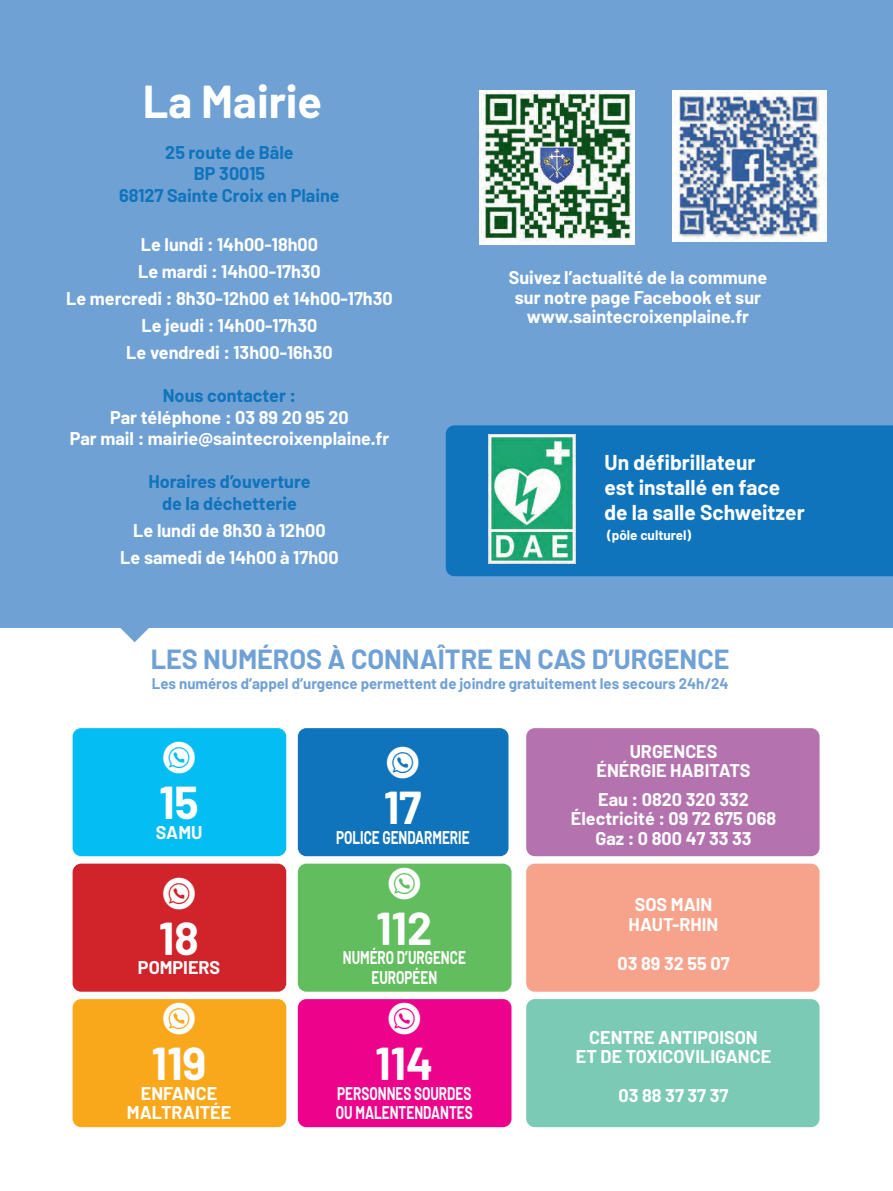
<style>
.page{position:relative;width:893px;height:1191px;background:#fff}
.page>*{position:absolute;margin:0;border:0;box-sizing:border-box;transform-origin:0 0}
.t1{font:700 45px "Barlow";color:#fff}
.t2{font:45px "Sosmed phone";color:#fff}
.t3{font:700 27px "Barlow";color:#70a1d5}
.t4{font:700 21px/25.2px "Barlow";color:#fff}
.t5{font:700 18px/19.5px "Barlow";color:#fff;text-align:center}
.t6{font:700 18px/21.6px "Barlow";color:#1074bc;text-align:center}
.t7{font:700 18px/19.5px "Barlow";color:#fff;text-align:center;scale:.75 1}
.t8{font:700 15px "Barlow";color:#70a1d5}
.t9{font:700 13.5px "Barlow";color:#fff}
</style>
<div class="page">
<div style="left:0;top:0;width:893px;height:628px;background:#70a1d5"></div>
<div style="left:526px;top:728px;width:293px;height:128px;background:#b473af;border-radius:9px"></div>
<div style="left:526px;top:863px;width:293px;height:128px;background:#f7a28b;border-radius:9px"></div>
<div style="left:526px;top:999px;width:293px;height:128px;background:#7bcab6;border-radius:9px"></div>
<div style="left:446px;top:425px;width:447px;height:151px;background:#1074bc"></div>
<img style="left:672px;top:91px;width:155px;height:150px">
<img style="left:480px;top:91px;width:155px;height:154px">
<img style="left:488px;top:434px;width:87px;height:130px">
<div style="left:73px;top:728px;width:213px;height:128px;background:#04bdf2;border-radius:9px"></div>
<div style="left:73px;top:863px;width:213px;height:128px;background:#d1232a;border-radius:9px"></div>
<div style="left:73px;top:999px;width:213px;height:128px;background:#f9a71b;border-radius:9px"></div>
<div style="left:298px;top:728px;width:210px;height:128px;background:#1074bc;border-radius:9px"></div>
<div style="left:298px;top:863px;width:213px;height:128px;background:#61bd5d;border-radius:9px"></div>
<div style="left:298px;top:999px;width:213px;height:128px;background:#ed028c;border-radius:9px"></div>
<svg style="left:120px;top:628px;width:29px;height:14px"></svg>
<h1 class="t1" style="left:143px;top:74px;width:181px">La Mairie</h1>
<p class="t6" style="left:119px;top:141px;width:222px">25 route de Bâle<br>BP 30015<br>68127 Sainte Croix en Plaine</p>
<p class="t5" style="left:66px;top:230px;width:328px;line-height:27px">Le lundi : 14h00-18h00<br>Le mardi : 14h00-17h30<br>Le mercredi : 8h30-12h00 et 14h00-17h30<br>Le jeudi : 14h00-17h30<br>Le vendredi : 13h00-16h30</p>
<p class="t6" style="left:163px;top:384px;width:135px">Nous contacter :</p>
<p class="t5" style="left:70px;top:406px;width:321px;line-height:21.6px">Par téléphone : 03 89 20 95 20<br>Par mail : mairie@saintecroixenplaine.fr</p>
<p class="t6" style="left:148px;top:471px;width:164px">Horaires d’ouverture de la déchetterie</p>
<p class="t5" style="left:120px;top:517px;width:220px;line-height:27px">Le lundi de 8h30 à 12h00<br>Le samedi de 14h00 à 17h00</p>
<p class="t5" style="left:509px;top:268px;width:260px">Suivez l’actualité de la commune sur notre page Facebook et sur www.saintecroixenplaine.fr</p>
<p class="t4" style="left:604px;top:449px;width:202px">Un défibrillateur<br>est installé en face de la salle Schweitzer</p>
<p class="t9" style="left:607px;top:526px;width:86px">(pôle culturel)</p>
<h2 class="t3" style="left:151px;top:643px;width:580px">LES NUMÉROS À CONNAÎTRE EN CAS D’URGENCE</h2>
<p class="t8" style="left:152px;top:674px;width:578px">Les numéros d’appel d’urgence permettent de joindre gratuitement les secours 24h/24</p>
<h1 class="t2" style="left:161px;top:735px;width:37px">A</h1>
<h1 class="t1" style="left:159px;top:775px;width:41px">15</h1>
<p class="t5" style="left:156px;top:822px;width:48px">SAMU</p>
<h1 class="t2" style="left:161px;top:870px;width:37px">A</h1>
<h1 class="t1" style="left:159px;top:910px;width:41px">18</h1>
<p class="t5" style="left:138px;top:957px;width:84px">POMPIERS</p>
<h1 class="t2" style="left:161px;top:996px;width:37px">A</h1>
<h1 class="t1" style="left:152px;top:1036px;width:56px">119</h1>
<p class="t5" style="left:127px;top:1083px;width:106px">ENFANCE<br>MALTRAITÉE</p>
<h1 class="t2" style="left:385px;top:740px;width:37px">A</h1>
<h1 class="t1" style="left:384px;top:780px;width:39px">17</h1>
<p class="t7" style="left:336px;top:827px;width:180px">POLICE GENDARMERIE</p>
<h1 class="t2" style="left:386px;top:860px;width:37px">A</h1>
<h1 class="t1" style="left:376px;top:900px;width:58px">112</h1>
<p class="t7" style="left:343px;top:948px;width:166px">NUMÉRO D’URGENCE<br>EUROPÉEN</p>
<h1 class="t2" style="left:386px;top:996px;width:37px">A</h1>
<h1 class="t1" style="left:375px;top:1036px;width:60px">114</h1>
<p class="t7" style="left:336px;top:1083px;width:184px;text-align:left">PERSONNES SOURDES<br>OU MALENTENDANTES</p>
<p class="t5" style="left:597px;top:741px;width:155px">URGENCES<br>ÉNÉRGIE HABITATS</p>
<p class="t5" style="left:571px;top:789px;width:207px">Eau : 0820 320 332<br>Électricité : 09 72 675 068<br>Gaz : 0 800 47 33 33</p>
<p class="t5" style="left:629px;top:894px;width:91px">SOS MAIN<br>HAUT-RHIN</p>
<p class="t5" style="left:617px;top:953px;width:114px">03 89 32 55 07</p>
<p class="t5" style="left:576px;top:1027px;width:197px">CENTRE ANTIPOISON<br>ET DE TOXICOVILIGANCE</p>
<p class="t5" style="left:619px;top:1086px;width:111px">03 88 37 37 37</p>
</div>
